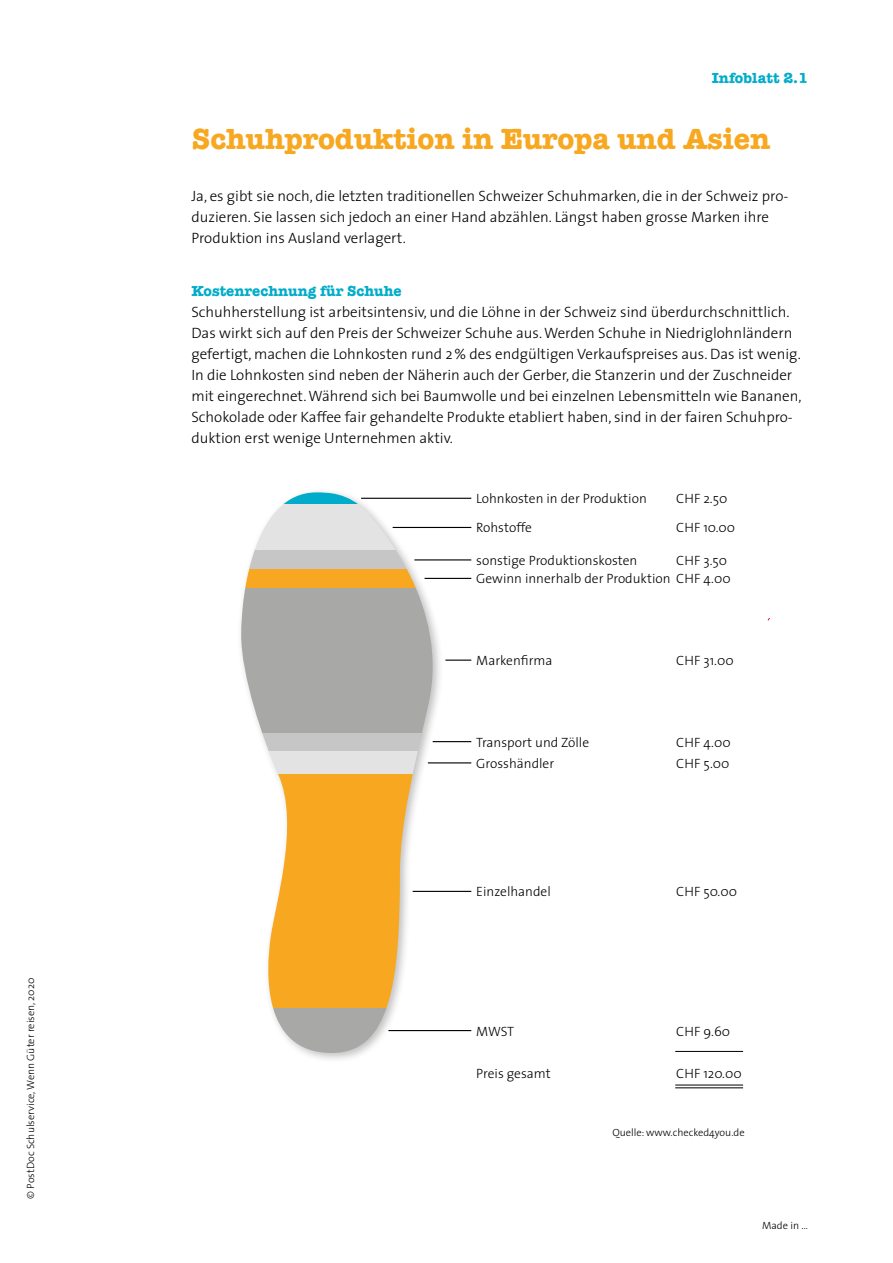
<style>
.page{position:relative;width:893px;height:1263px;background:#fff}
.page>*{position:absolute;margin:0;border:0;box-sizing:border-box;transform-origin:0 0}
.t1{font:700 30px "American Typewriter";color:#f7a820}
.t2{font:300 15px/21px "The Sans";color:#000}
.t3{font:700 15px "American Typewriter";color:#00acca}
.t4{font:300 13.5px/18.5px "The Sans";color:#000;text-align:right}
.t5{font:300 10.5px "The Sans";color:#000}
</style>
<div class="page">
<svg style="left:283px;top:492px;width:155px;height:12px"></svg>
<svg style="left:254px;top:504px;width:184px;height:47px;fill:#e3e3e3"></svg>
<svg style="left:249px;top:551px;width:189px;height:18px;fill:#c6c6c6"></svg>
<svg style="left:245px;top:569px;width:193px;height:19px;background:#f6b33f"></svg>
<svg style="left:260px;top:732px;width:178px;height:19px;background:#cacac9"></svg>
<svg style="left:267px;top:751px;width:171px;height:23px;background:#e5e5e5"></svg>
<svg style="left:268px;top:774px;width:170px;height:234px;fill:#f7a820"></svg>
<svg style="left:272px;top:1008px;width:166px;height:45px;fill:#a8a8a7"></svg>
<div style="left:241px;top:588px;width:197px;height:144px;background:#a8a8a7"></div>
<hr style="left:361px;top:498px;width:110px;height:1px;background:#000">
<hr style="left:393px;top:527px;width:78px;height:1px;background:#000">
<hr style="left:414px;top:559px;width:57px;height:1px;background:#000">
<hr style="left:425px;top:578px;width:46px;height:1px;background:#000">
<hr style="left:445px;top:659px;width:26px;height:2px;background:#000">
<hr style="left:433px;top:741px;width:38px;height:1px;background:#000">
<hr style="left:428px;top:762px;width:43px;height:1px;background:#000">
<hr style="left:413px;top:891px;width:58px;height:1px;background:#000">
<hr style="left:388px;top:1030px;width:83px;height:1px;background:#000">
<hr style="left:675px;top:1051px;width:68px;height:1px;background:#000">
<hr style="left:675px;top:1085px;width:68px;height:1px;background:#000">
<hr style="left:675px;top:1087px;width:68px;height:1px;background:#000">
<p class="t5" style="left:22px;top:1199px;width:222px;rotate:-90deg">© PostDoc Schulservice, Wenn Güter reisen, 2020</p>
<p class="t3" style="left:712px;top:65px;width:98px">Infoblatt 2.1</p>
<h1 class="t1" style="left:192px;top:113px;width:580px">Schuhproduktion in Europa und Asien</h1>
<p class="t2" style="left:191px;top:185px;width:598px">Ja, es gibt sie noch, die letzten traditionellen Schweizer Schuhmarken, die in der Schweiz pro&shy;duzieren. Sie lassen sich jedoch an einer Hand abzählen. Längst haben grosse Marken ihre<br>Produktion ins Ausland verlagert.</p>
<p class="t3" style="left:191px;top:278px;width:212px">Kostenrechnung für Schuhe</p>
<p class="t2" style="left:191px;top:301px;width:612px">Schuhherstellung ist arbeitsintensiv, und die Löhne in der Schweiz sind überdurchschnittlich.<br>Das wirkt sich auf den Preis der Schweizer Schuhe aus. Werden Schuhe in Niedriglohnländern gefertigt, machen die Lohnkosten rund 2% des endgültigen Verkaufspreises aus. Das ist wenig.<br>In die Lohnkosten sind neben der Näherin auch der Gerber, die Stanzerin und der Zuschneider mit eingerechnet. Während sich bei Baumwolle und bei einzelnen Lebensmitteln wie Bananen, Schokolade oder Kaffee fair gehandelte Produkte etabliert haben, sind in der fairen Schuhpro&shy;duktion erst wenige Unternehmen aktiv.</p>
<p class="t4" style="left:476px;top:489px;width:172px">Lohnkosten in der Produktion</p>
<p class="t4" style="left:676px;top:489px;width:53px">CHF 2.50</p>
<p class="t4" style="left:476px;top:518px;width:57px">Rohstoffe</p>
<p class="t4" style="left:676px;top:518px;width:61px">CHF 10.00</p>
<p class="t4" style="left:476px;top:551px;width:163px">sonstige Produktionskosten</p>
<p class="t4" style="left:476px;top:551px;width:256px">CHF 3.50<br>Gewinn innerhalb der Produktion CHF 4.00</p>
<p class="t4" style="left:476px;top:651px;width:78px">Markenfirma</p>
<p class="t4" style="left:676px;top:651px;width:59px">CHF 31.00</p>
<p class="t4" style="left:476px;top:732px;width:114px">Transport und Zölle</p>
<p class="t4" style="left:676px;top:732px;width:56px">CHF 4.00</p>
<p class="t4" style="left:476px;top:754px;width:79px">Grosshändler</p>
<p class="t4" style="left:676px;top:754px;width:55px">CHF 5.00</p>
<p class="t4" style="left:476px;top:882px;width:76px">Einzelhandel</p>
<p class="t4" style="left:676px;top:882px;width:62px">CHF 50.00</p>
<p class="t4" style="left:476px;top:1021px;width:39px">MWST</p>
<p class="t4" style="left:676px;top:1021px;width:56px">CHF 9.60</p>
<p class="t4" style="left:476px;top:1064px;width:76px">Preis gesamt</p>
<p class="t4" style="left:676px;top:1064px;width:67px">CHF 120.00</p>
<p class="t5" style="left:612px;top:1123px;width:134px">Quelle: www.checked4you.de</p>
<p class="t5" style="left:762px;top:1216px;width:47px">Made in …</p>
</div>
